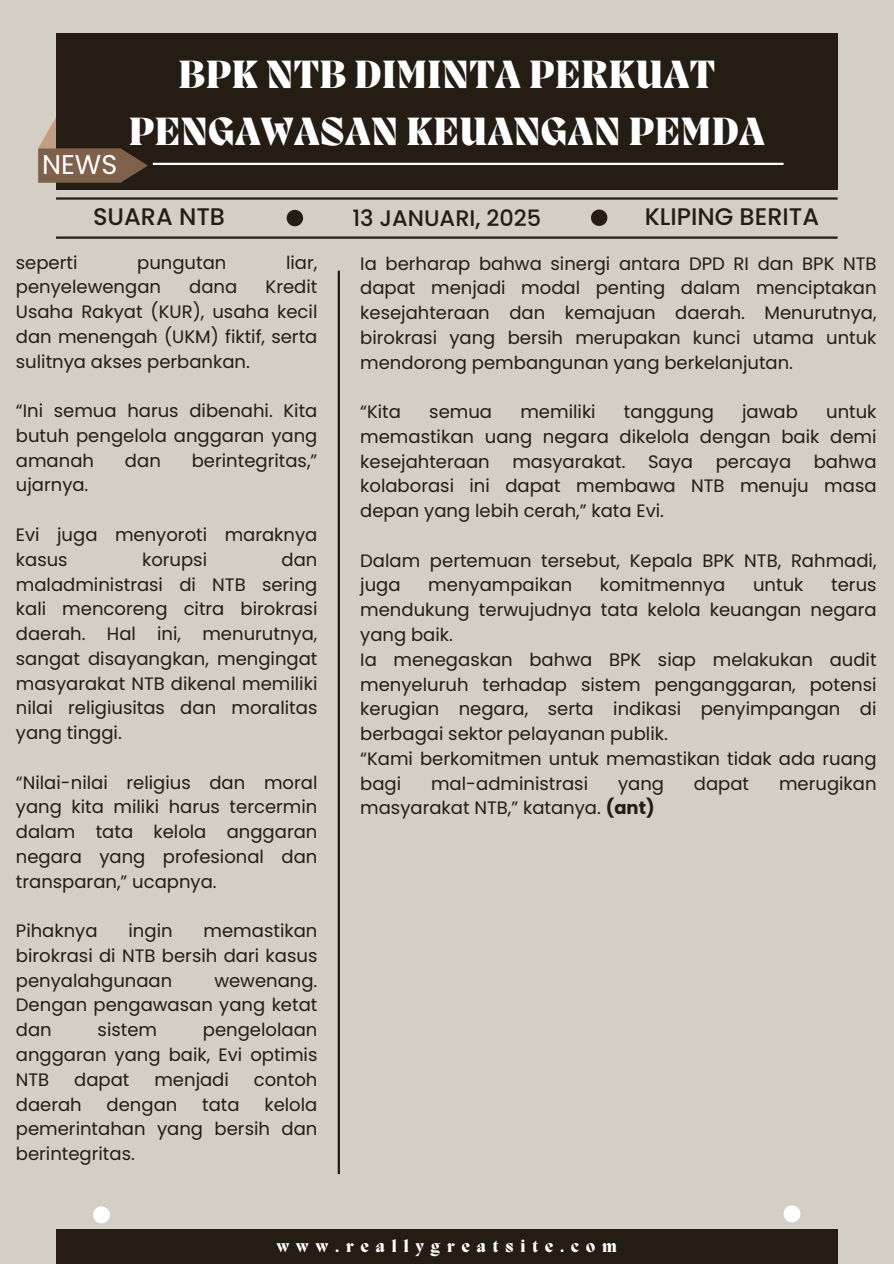
<style>
.page{position:relative;width:894px;height:1264px;background:#fff}
.page>*{position:absolute;margin:0;border:0;box-sizing:border-box;transform-origin:0 0}
.t1{font:800 40.5px/56.2px "Migra";color:#fff;text-align:center}
.t2{font:27px "Poppins";color:#fff}
.t3{font:500 24px "Poppins";color:#251c14}
.t4{font:500 22.5px "Poppins";color:#251c14}
.t5{font:18px/24.8px "Poppins";color:#251c14;text-align:justify}
.t6{font:800 16.5px "Migra";letter-spacing:.42em;color:#fff}
.s1{font-weight:700}
</style>
<div class="page">
<div style="left:0;top:0;width:893px;height:1263px;background:#d3cfc5"></div>
<div style="left:56px;top:33px;width:781px;height:157px;background:#251c14"></div>
<svg style="left:38px;top:118px;width:110px;height:65px"></svg>
<hr style="left:56px;top:197px;width:781px;height:3px;background:#251c14">
<hr style="left:56px;top:236px;width:781px;height:3px;background:#251c14">
<hr style="left:337px;top:271px;width:3px;height:903px;background:#251c14">
<div style="left:56px;top:1229px;width:781px;height:34px;background:#251c14"></div>
<svg style="left:286px;top:210px;width:17px;height:16px"></svg>
<svg style="left:591px;top:209px;width:16px;height:17px"></svg>
<svg style="left:93px;top:1206px;width:17px;height:17px"></svg>
<svg style="left:783px;top:1205px;width:17px;height:17px"></svg>
<hr style="left:153px;top:163px;width:630px;height:2px;background:#fff">
<p class="t2" style="left:42px;top:146px;width:77px">NEWS</p>
<h1 class="t1" style="left:128px;top:50px;width:637px">BPK NTB DIMINTA PERKUAT<br>PENGAWASAN KEUANGAN PEMDA</h1>
<p class="t3" style="left:93px;top:200px;width:133px">SUARA NTB</p>
<p class="t4" style="left:352px;top:202px;width:190px">13 JANUARI, 2025</p>
<p class="t3" style="left:644px;top:200px;width:176px">KLIPING BERITA</p>
<p class="t5" style="left:16px;top:250px;width:63px">seperti</p>
<p class="t5" style="left:137px;top:250px;width:91px">pungutan</p>
<p class="t5" style="left:286px;top:250px;width:33px">liar,</p>
<p class="t5" style="left:16px;top:275px;width:147px">penyelewengan</p>
<p class="t5" style="left:189px;top:275px;width:50px">dana</p>
<p class="t5" style="left:16px;top:275px;width:303px;text-indent:249px">Kredit Usaha Rakyat (KUR), usaha kecil dan menengah (UKM) fiktif, serta sulitnya akses perbankan.</p>
<h3 class="t5" style="left:16px;top:398px;width:303px">“Ini semua harus dibenahi. Kita butuh pengelola anggaran yang amanah</h3>
<h3 class="t5" style="left:125px;top:448px;width:37px">dan</h3>
<h3 class="t5" style="left:192px;top:448px;width:127px">berintegritas,”</h3>
<h3 class="t5" style="left:16px;top:473px;width:74px">ujarnya.</h3>
<p class="t5" style="left:16px;top:522px;width:303px">Evi juga menyoroti maraknya kasus</p>
<p class="t5" style="left:142px;top:547px;width:67px">korupsi</p>
<p class="t5" style="left:16px;top:547px;width:303px;text-indent:265px">dan maladministrasi di NTB sering kali mencoreng citra birokrasi daerah. Hal ini, menurutnya, sangat disayangkan, mengingat masyarakat NTB dikenal memiliki nilai religiusitas dan moralitas yang tinggi.</p>
<p class="t5" style="left:16px;top:770px;width:303px">“Nilai-nilai religius dan moral yang kita miliki harus tercermin dalam tata kelola anggaran negara yang profesional dan transparan,” ucapnya.</p>
<p class="t5" style="left:16px;top:918px;width:83px">Pihaknya</p>
<p class="t5" style="left:128px;top:918px;width:46px">ingin</p>
<p class="t5" style="left:16px;top:918px;width:303px;text-indent:188px">memastikan birokrasi di NTB bersih dari kasus penyalahgunaan</p>
<p class="t5" style="left:16px;top:968px;width:303px;text-indent:198px">wewenang.<br>Dengan pengawasan yang ketat dan</p>
<p class="t5" style="left:98px;top:1017px;width:61px">sistem</p>
<p class="t5" style="left:16px;top:1017px;width:303px;text-indent:187px">pengelolaan anggaran yang baik, Evi optimis NTB</p>
<p class="t5" style="left:74px;top:1067px;width:57px">dapat</p>
<p class="t5" style="left:154px;top:1067px;width:76px">menjadi</p>
<p class="t5" style="left:254px;top:1067px;width:65px">contoh</p>
<p class="t5" style="left:16px;top:1091px;width:67px">daerah</p>
<p class="t5" style="left:107px;top:1091px;width:72px">dengan</p>
<p class="t5" style="left:202px;top:1091px;width:39px">tata</p>
<p class="t5" style="left:16px;top:1091px;width:303px;text-indent:248px">kelola pemerintahan yang bersih dan berintegritas.</p>
<h2 class="t5" style="left:360px;top:251px;width:517px">Ia berharap bahwa sinergi antara DPD RI dan BPK NTB dapat menjadi modal penting dalam menciptakan kesejahteraan dan kemajuan daerah. Menurutnya, birokrasi yang bersih merupakan kunci utama untuk mendorong pembangunan yang berkelanjutan.</h2>
<p class="t5" style="left:360px;top:399px;width:42px">“Kita</p>
<p class="t5" style="left:429px;top:399px;width:64px">semua</p>
<p class="t5" style="left:520px;top:399px;width:77px">memiliki</p>
<p class="t5" style="left:623px;top:399px;width:91px">tanggung</p>
<p class="t5" style="left:742px;top:399px;width:57px">jawab</p>
<p class="t5" style="left:360px;top:399px;width:517px;text-indent:466px">untuk memastikan uang negara dikelola dengan baik demi kesejahteraan</p>
<p class="t5" style="left:360px;top:449px;width:517px;text-indent:453px">bahwa kolaborasi ini dapat membawa NTB menuju masa depan yang lebih cerah,” kata Evi.</p>
<h3 class="t5" style="left:360px;top:548px;width:517px">Dalam pertemuan tersebut, Kepala BPK NTB, Rahmadi, juga</h3>
<p class="t5" style="left:512px;top:449px;width:115px">masyarakat.</p>
<p class="t5" style="left:648px;top:449px;width:47px">Saya</p>
<p class="t5" style="left:715px;top:449px;width:77px">percaya</p>
<h3 class="t5" style="left:428px;top:573px;width:145px">menyampaikan</h3>
<h3 class="t5" style="left:599px;top:573px;width:127px">komitmennya</h3>
<h3 class="t5" style="left:752px;top:573px;width:52px">untuk</h3>
<h3 class="t5" style="left:360px;top:573px;width:517px;text-indent:471px">terus mendukung terwujudnya tata kelola keuangan negara yang baik.</h3>
<p class="t5" style="left:360px;top:647px;width:517px">Ia menegaskan bahwa BPK siap melakukan audit menyeluruh terhadap sistem penganggaran, potensi kerugian negara, serta indikasi penyimpangan di berbagai sektor pelayanan publik.</p>
<h3 class="t5" style="left:360px;top:746px;width:517px">“Kami berkomitmen untuk memastikan tidak ada ruang bagi</h3>
<h3 class="t5" style="left:431px;top:771px;width:158px">mal-administrasi</h3>
<h3 class="t5" style="left:617px;top:771px;width:47px">yang</h3>
<h3 class="t5" style="left:693px;top:771px;width:57px">dapat</h3>
<h3 class="t5" style="left:778px;top:771px;width:99px">merugikan</h3>
<h3 class="t5" style="left:360px;top:795px;width:296px">masyarakat NTB,” katanya. <span class="s1">(ant)</span></h3>
<p class="t6" style="left:277px;top:1238px;width:341px">www.reallygreatsite.com</p>
</div>
